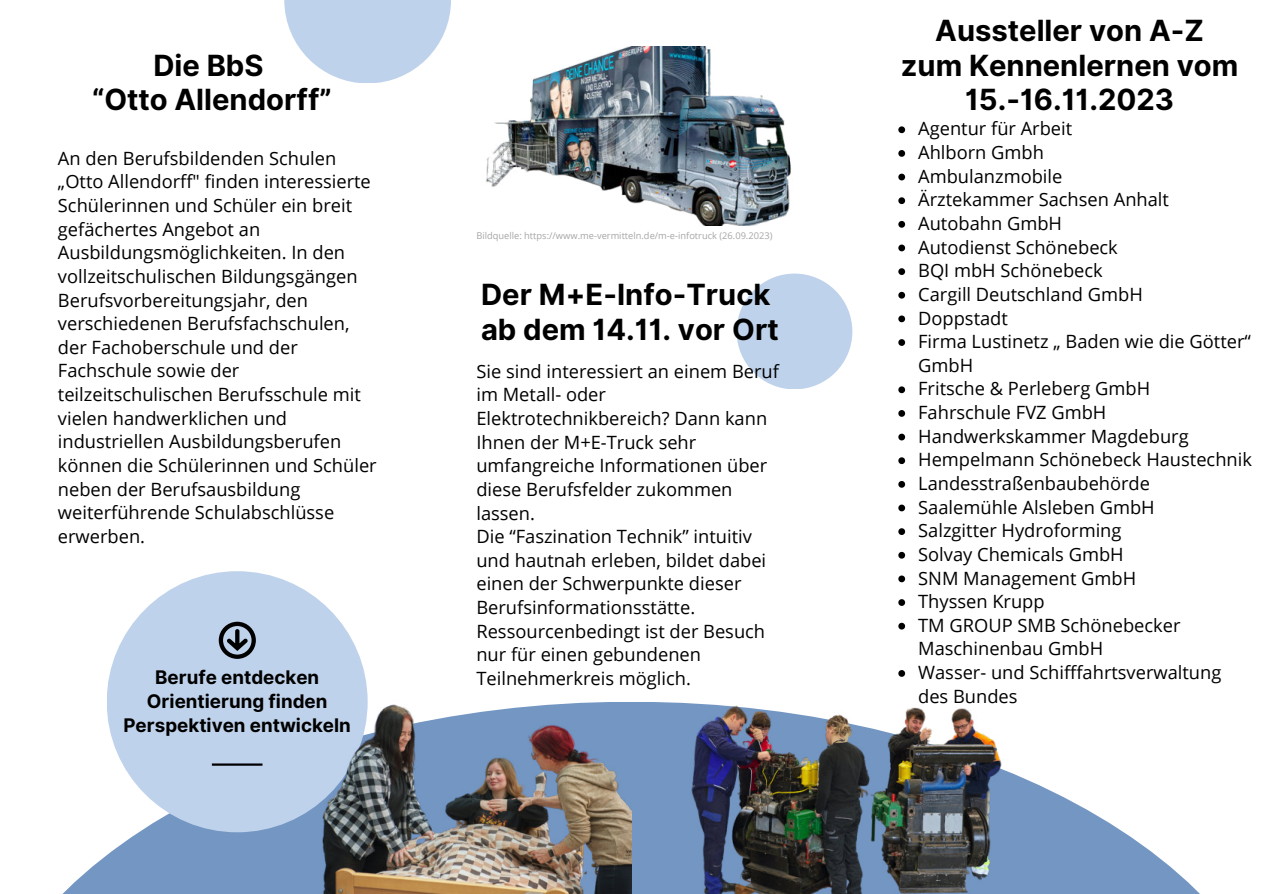
<style>
.page{position:relative;width:1263px;height:894px;background:#fff}
.page>*{position:absolute;margin:0;border:0;box-sizing:border-box;transform-origin:0 0}
.t1{font:700 29.1px/34.8px "Inter";color:#000;text-align:center}
.t2{font:700 18.75px/23.5px "Inter";color:#000;text-align:center}
.t3{font:18.3px/23.5px "Open Sans";color:#000}
.t4{font:9.3px "Open Sans";color:#a6a6a6}
</style>
<div class="page">
<svg style="left:63px;top:702px;width:1136px;height:191px"></svg>
<svg style="left:284px;top:0;width:167px;height:83px;fill:#bfd2eb"></svg>
<div style="left:107px;top:571px;width:261px;height:261px;background:#bfd2eb;border-radius:50%"></div>
<div style="left:737px;top:273px;width:115px;height:116px;background:#bfd2eb;border-radius:50%"></div>
<svg style="left:219px;top:621px;width:37px;height:37px"></svg>
<hr style="left:212px;top:763px;width:50px;height:2px;background:#000">
<img style="left:280px;top:664px;width:351px;height:229px">
<img style="left:680px;top:702px;width:379px;height:191px">
<img style="left:486px;top:47px;width:305px;height:179px">
<svg style="left:898px;top:126px;width:7px;height:7px"></svg>
<svg style="left:898px;top:150px;width:7px;height:7px"></svg>
<svg style="left:898px;top:174px;width:7px;height:6px"></svg>
<svg style="left:898px;top:197px;width:7px;height:7px"></svg>
<svg style="left:898px;top:221px;width:7px;height:7px"></svg>
<svg style="left:898px;top:244px;width:7px;height:7px"></svg>
<svg style="left:898px;top:268px;width:7px;height:7px"></svg>
<svg style="left:898px;top:292px;width:7px;height:6px"></svg>
<svg style="left:898px;top:315px;width:7px;height:7px"></svg>
<svg style="left:898px;top:339px;width:7px;height:7px"></svg>
<svg style="left:898px;top:386px;width:7px;height:7px"></svg>
<svg style="left:898px;top:410px;width:7px;height:6px"></svg>
<svg style="left:898px;top:433px;width:7px;height:7px"></svg>
<svg style="left:898px;top:457px;width:7px;height:7px"></svg>
<svg style="left:898px;top:481px;width:7px;height:6px"></svg>
<svg style="left:898px;top:504px;width:7px;height:7px"></svg>
<svg style="left:898px;top:528px;width:7px;height:7px"></svg>
<svg style="left:898px;top:551px;width:7px;height:7px"></svg>
<svg style="left:898px;top:575px;width:7px;height:7px"></svg>
<svg style="left:898px;top:599px;width:7px;height:6px"></svg>
<svg style="left:898px;top:622px;width:7px;height:7px"></svg>
<svg style="left:898px;top:670px;width:7px;height:6px"></svg>
<h1 class="t1" style="left:92px;top:48px;width:241px">Die BbS<br>“Otto Allendorff”</h1>
<p class="t3" style="left:58px;top:146px;width:320px">An den Berufsbildenden Schulen „Otto Allendorff" finden interessierte<br>Schülerinnen und Schüler ein breit gefächertes Angebot an<br>Ausbildungsmöglichkeiten. In den vollzeitschulischen Bildungsgängen<br>Berufsvorbereitungsjahr, den verschiedenen Berufsfachschulen, der Fachoberschule und der<br>Fachschule sowie der teilzeitschulischen Berufsschule mit vielen handwerklichen und industriellen Ausbildungsberufen können die Schülerinnen und Schüler neben der Berufsausbildung weiterführende Schulabschlüsse erwerben.</p>
<p class="t2" style="left:123px;top:666px;width:229px">Berufe entdecken<br>Orientierung finden<br>Perspektiven entwickeln</p>
<p class="t4" style="left:476px;top:229px;width:298px">Bildquelle: https://www.me-vermitteln.de/m-e-infotruck (26.09.2023)</p>
<h1 class="t1" style="left:481px;top:277px;width:299px;text-align:left">Der M+E-Info-Truck ab dem 14.11. vor Ort</h1>
<p class="t3" style="left:476px;top:359px;width:304px">Sie sind interessiert an einem Beruf im Metall- oder<br>Elektrotechnikbereich? Dann kann<br>Ihnen der M+E-Truck sehr umfangreiche Informationen über diese Berufsfelder zukommen lassen.<br>Die “Faszination Technik” intuitiv und hautnah erleben, bildet dabei einen der Schwerpunkte dieser<br>Berufsinformationsstätte.<br>Ressourcenbedingt ist der Besuch nur für einen gebundenen<br>Teilnehmerkreis möglich.</p>
<h1 class="t1" style="left:901px;top:13px;width:339px">Aussteller von A-Z zum Kennenlernen vom<br>15.-16.11.2023</h1>
<p class="t3" style="left:918px;top:116px;width:335px">Agentur für Arbeit<br>Ahlborn Gmbh<br>Ambulanzmobile<br>Ärztekammer Sachsen Anhalt<br>Autobahn GmbH<br>Autodienst Schönebeck<br>BQI mbH Schönebeck<br>Cargill Deutschland GmbH<br>Doppstadt<br>Firma Lustinetz „ Baden wie die Götter“<br>GmbH<br>Fritsche &amp; Perleberg GmbH<br>Fahrschule FVZ GmbH<br>Handwerkskammer Magdeburg<br>Hempelmann Schönebeck Haustechnik<br>Landesstraßenbaubehörde<br>Saalemühle Alsleben GmbH<br>Salzgitter Hydroforming<br>Solvay Chemicals GmbH<br>SNM Management GmbH<br>Thyssen Krupp<br>TM GROUP SMB Schönebecker<br>Maschinenbau GmbH<br>Wasser- und Schifffahrtsverwaltung des Bundes</p>
</div>
